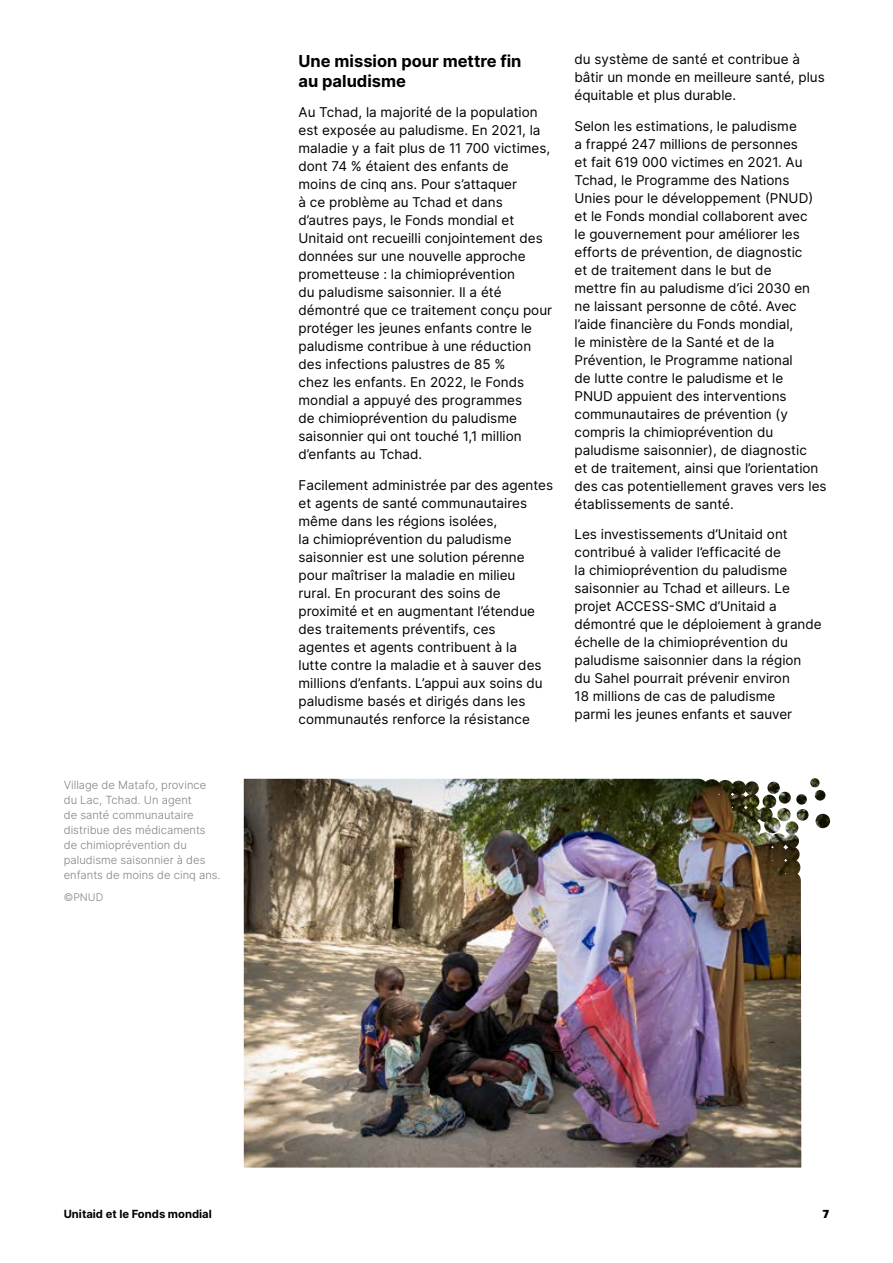
<style>
.page{position:relative;width:893px;height:1263px;background:#fff}
.page>*{position:absolute;margin:0;border:0;box-sizing:border-box;transform-origin:0 0}
.t1{font:700 16.5px/19.5px "Inter";color:#000}
.t2{font:13.5px/18px "Inter";color:#000}
.t3{font:300 11.25px/15px "Inter";color:#808285}
.t4{font:700 11.25px "Inter";color:#000}
.t5{font:800 11.25px "Object Sans";color:#000}
.t6{font:300 10.5px "Inter";color:#808285}
</style>
<div class="page">
<img style="left:244px;top:778px;width:576px;height:389px">
<p class="t3" style="left:64px;top:777px;width:158px">Village de Matafo, province du Lac, Tchad. Un agent<br>de santé communautaire distribue des médicaments de chimioprévention du paludisme saisonnier à des enfants de moins de cinq ans.</p>
<p class="t6" style="left:64px;top:890px;width:41px">©PNUD</p>
<p class="t1" style="left:299px;top:51px;width:225px">Une mission pour mettre fin au paludisme</p>
<p class="t2" style="left:299px;top:103px;width:255px">Au Tchad, la majorité de la population est exposée au paludisme. En 2021, la maladie y a fait plus de 11 700 victimes, dont 74 % étaient des enfants de<br>moins de cinq ans. Pour s’attaquer<br>à ce problème au Tchad et dans d’autres pays, le Fonds mondial et Unitaid ont recueilli conjointement des données sur une nouvelle approche prometteuse : la chimioprévention<br>du paludisme saisonnier. Il a été démontré que ce traitement conçu pour protéger les jeunes enfants contre le paludisme contribue à une réduction des infections palustres de 85 %<br>chez les enfants. En 2022, le Fonds mondial a appuyé des programmes<br>de chimioprévention du paludisme saisonnier qui ont touché 1,1 million d’enfants au Tchad.</p>
<p class="t2" style="left:299px;top:476px;width:256px">Facilement administrée par des agentes et agents de santé communautaires même dans les régions isolées,<br>la chimioprévention du paludisme saisonnier est une solution pérenne pour maîtriser la maladie en milieu<br>rural. En procurant des soins de proximité et en augmentant l’étendue des traitements préventifs, ces<br>agentes et agents contribuent à la<br>lutte contre la maladie et à sauver des millions d’enfants. L’appui aux soins du paludisme basés et dirigés dans les communautés renforce la résistance</p>
<p class="t2" style="left:574px;top:50px;width:252px">du système de santé et contribue à bâtir un monde en meilleure santé, plus équitable et plus durable.</p>
<p class="t2" style="left:574px;top:116px;width:254px">Selon les estimations, le paludisme<br>a frappé 247 millions de personnes<br>et fait 619 000 victimes en 2021. Au Tchad, le Programme des Nations Unies pour le développement (PNUD) et le Fonds mondial collaborent avec<br>le gouvernement pour améliorer les efforts de prévention, de diagnostic<br>et de traitement dans le but de<br>mettre fin au paludisme d’ici 2030 en ne laissant personne de côté. Avec l’aide financière du Fonds mondial,<br>le ministère de la Santé et de la Prévention, le Programme national<br>de lutte contre le paludisme et le<br>PNUD appuient des interventions communautaires de prévention (y compris la chimioprévention du paludisme saisonnier), de diagnostic<br>et de traitement, ainsi que l’orientation des cas potentiellement graves vers les établissements de santé.</p>
<p class="t2" style="left:574px;top:525px;width:249px">Les investissements d’Unitaid ont contribué à valider l’efficacité de<br>la chimioprévention du paludisme saisonnier au Tchad et ailleurs. Le projet ACCESS-SMC d’Unitaid a démontré que le déploiement à grande échelle de la chimioprévention du paludisme saisonnier dans la région<br>du Sahel pourrait prévenir environ<br>18 millions de cas de paludisme<br>parmi les jeunes enfants et sauver</p>
<p class="t4" style="left:64px;top:1205px;width:150px">Unitaid et le Fonds mondial</p>
<p class="t5" style="left:823px;top:1207px;width:8px">7</p>
</div>
